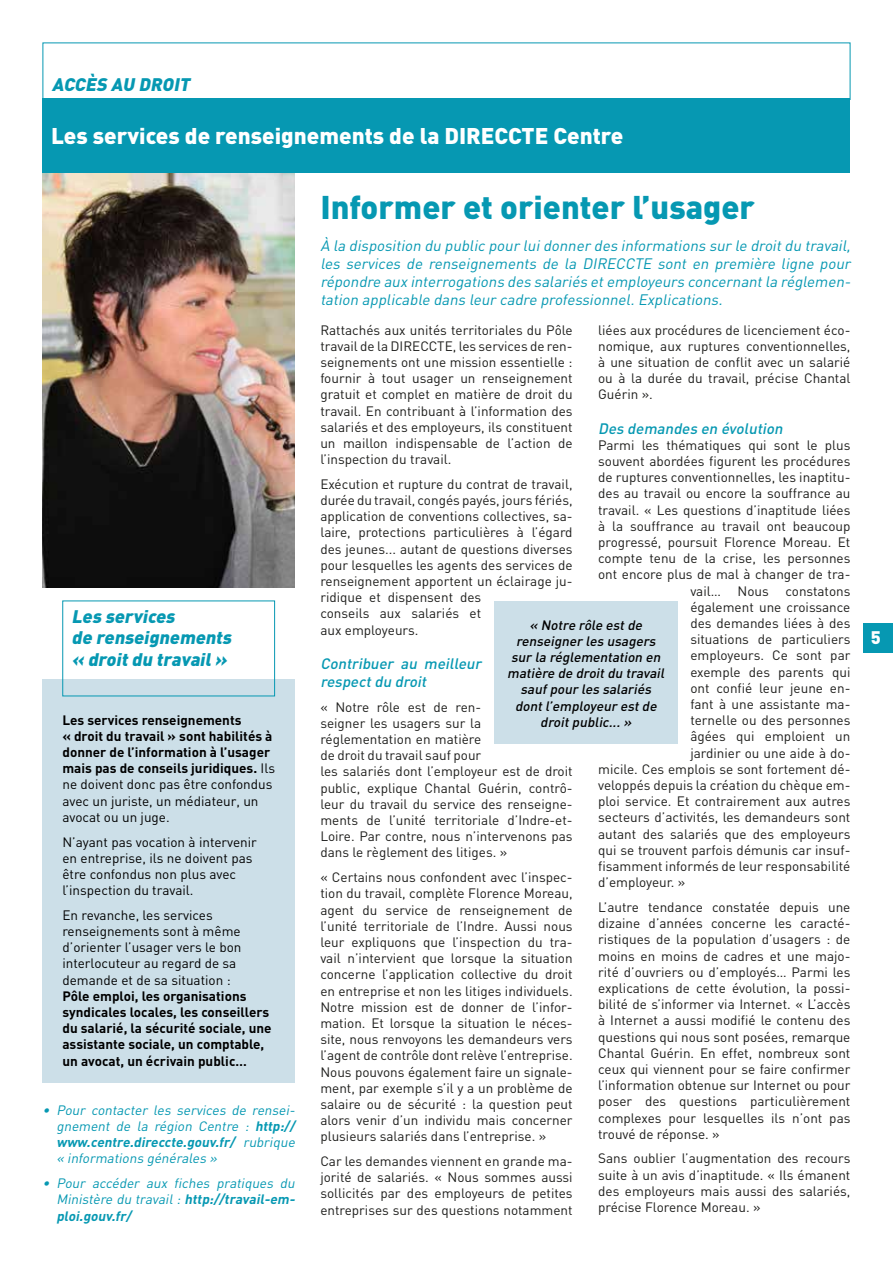
<style>
.page{position:relative;width:893px;height:1263px;background:#fff}
.page>*{position:absolute;margin:0;border:0;box-sizing:border-box;transform-origin:0 0}
.t1{font:900 32.4px "DIN";color:#0698b2}
.t2{font:900 22.5px "DIN";color:#fff}
.t3{font:italic 900 18px/21.6px "DIN";color:#0698b2}
.t4{font:900 18px "DIN";color:#fff}
.t5{font:italic 15px/18px "DIN";color:#0698b2;text-align:justify}
.t6{font:italic 500 15px/18px "DIN";color:#0698b2}
.t7{font:13.5px/16.2px "DIN";color:#1d1d1b;text-align:justify}
.t8{font:700 13.5px/16.2px "DIN";color:#000}
.t9{font:13.5px/16.2px "DIN";color:#000}
.t10{font:italic 13.5px/16.2px "DIN";color:#0698b2;text-align:justify}
.t11{font:italic 500 13.5px/16.2px "DIN";color:#000;text-align:center}
.s1{font-weight:400}
.s2{font-weight:700}
</style>
<div class="page">
<div style="left:863px;top:623px;width:30px;height:30px;background:#0698b2"></div>
<div style="left:43px;top:99px;width:807px;height:74px;background:#0698b2"></div>
<div style="left:43px;top:43px;width:807px;height:57px;border:1px solid #0698b2"></div>
<img style="left:43px;top:173px;width:252px;height:414px">
<div style="left:43px;top:679px;width:252px;height:404px;background:#ccdfe8"></div>
<div style="left:62px;top:600px;width:213px;height:96px;border:1px solid #0698b2"></div>
<div style="left:494px;top:602px;width:184px;height:142px;background:#ccdfe8"></div>
<h3 class="t3" style="left:52px;top:72px;width:143px">ACCÈS AU DROIT</h3>
<h2 class="t2" style="left:51px;top:121px;width:574px">Les services de renseignements de la DIRECCTE Centre</h2>
<h1 class="t1" style="left:320px;top:185px;width:436px">Informer et orienter l’usager</h1>
<h3 class="t3" style="left:72px;top:604px;width:165px">Les services<br>de renseignements « droitdu travail»</h3>
<p class="t8" style="left:62px;top:711px;width:214px">Les services renseignements<br>« droit du travail » sont habilités à donner de l’information à l’usager mais pas de conseils juridiques. <span class="s1">Ils ne doivent donc pas être confondus avec un juriste, un médiateur, un avocat ou un juge.</span></p>
<p class="t9" style="left:62px;top:833px;width:196px">N’ayant pas vocation à intervenir en entreprise, ils ne doivent pas être confondus non plus avec l’inspection du travail.</p>
<p class="t9" style="left:62px;top:906px;width:181px">En revanche, les services renseignements sont à même d’orienter l’usager vers le bon interlocuteur au regard de sa demande et de sa situation :</p>
<p class="t8" style="left:62px;top:987px;width:211px">Pôle emploi, les organisations syndicales locales, les conseillers du salarié, la sécurité sociale, une assistante sociale, un comptable, un avocat, un écrivain public…</p>
<p class="t10" style="left:56px;top:1101px;width:243px;text-indent:-14px">• Pour contacter les services de rensei&shy;gnement de la région Centre : <span class="s2">http:// www.centre.direccte.gouv.fr/</span> rubrique « informations générales »</p>
<p class="t10" style="left:56px;top:1175px;width:243px;text-indent:-14px">• Pour accéder aux fiches pratiques du Ministère du travail : <span class="s2">http://travail-em&shy;ploi.gouv.fr/</span></p>
<p class="t5" style="left:320px;top:236px;width:535px">À la disposition du public pour luidonner des informations sur le droitdu travail, les services de renseignements de la DIRECCTE sont en première ligne pour répondre aux interrogations des salariés etemployeurs concernantla réglemen&shy;tation applicable dans leur cadre professionnel.Explications.</p>
<p class="t7" style="left:320px;top:321px;width:254px">Rattachés aux unités territoriales du Pôle travail de la DIRECCTE, les services de ren&shy;seignements ont une mission essentielle : fournir à tout usager un renseignement gratuit et complet en matière de droit du travail. En contribuant à l’information des salariés et des employeurs, ils constituent un maillon indispensable de l’action de l’inspection du travail.</p>
<p class="t7" style="left:320px;top:476px;width:254px;text-align:left">Exécution et rupture du contrat de travail, durée du travail, congés payés, jours fériés, application de conventions collectives, sa&shy;laire, protections particulières à l’égard des jeunes... autant de questions diverses pour lesquelles les agents des services de renseignement apportent un éclairage ju&shy;ridique et dispensent des<br>conseils aux salariés et<br>aux employeurs.</p>
<p class="t6" style="left:320px;top:654px;width:166px">Contribuer au meilleur respectdu droit</p>
<p class="t7" style="left:320px;top:698px;width:254px;text-align:left">« Notre rôle est de ren-<br>seigner les usagers sur la réglementation en matière<br>de droit du travail sauf pour<br>les salariés dont l’employeur est de droit public, explique Chantal Guérin, contrô&shy;leur du travail du service des renseigne&shy;ments de l’unité territoriale d’Indre-et-Loire. Par contre, nous n’intervenons pas dans le règlement des litiges. »</p>
<p class="t7" style="left:320px;top:869px;width:254px">« Certains nous confondent avec l’inspec&shy;tion du travail, complète Florence Moreau, agent du service de renseignement de l’unité territoriale de l’Indre. Aussi nous leur expliquons que l’inspection du tra&shy;vail n’intervient que lorsque la situation concerne l’application collective du droit en entreprise et non les litiges individuels.<br>Notre mission est de donner de l’infor&shy;mation. Et lorsque la situation le néces&shy;site, nous renvoyons les demandeurs vers l’agent de contrôle dont relève l’entreprise.<br>Nous pouvons également faire un signale&shy;ment, par exemple s’il y a un problème de salaire ou de sécurité : la question peut alors venir d’un individu mais concerner plusieurs salariés dans l’entreprise. »</p>
<p class="t7" style="left:320px;top:1153px;width:254px">Car les demandes viennent en grande ma&shy;jorité de salariés. « Nous sommes aussi sollicités par des employeurs de petites entreprises sur des questions notamment</p>
<p class="t7" style="left:598px;top:321px;width:254px">liées aux procédures de licenciement éco&shy;nomique, aux ruptures conventionnelles, à une situation de conflit avec un salarié ou à la durée du travail, précise Chantal Guérin ».</p>
<p class="t6" style="left:598px;top:419px;width:189px">Des demandes en évolution</p>
<p class="t7" style="left:598px;top:436px;width:254px">Parmi les thématiques qui sont le plus</p>
<p class="t7" style="left:598px;top:453px;width:254px">souvent abordées figurent les procédures</p>
<p class="t7" style="left:598px;top:469px;width:254px">de ruptures conventionnelles, les inaptitu-</p>
<p class="t7" style="left:598px;top:485px;width:254px">des au travail ou encore la souffrance au</p>
<p class="t7" style="left:598px;top:501px;width:254px">travail. « Les questions d’inaptitude liées</p>
<p class="t7" style="left:598px;top:517px;width:254px">à la souffrance au travail ont beaucoup</p>
<p class="t7" style="left:598px;top:534px;width:254px">progressé, poursuit Florence Moreau. Et</p>
<p class="t7" style="left:598px;top:550px;width:254px">compte tenu de la crise, les personnes</p>
<p class="t7" style="left:598px;top:566px;width:254px">ont encore plus de mal à changer de tra-</p>
<p class="t7" style="left:690px;top:582px;width:162px">vail… Nous constatons</p>
<p class="t7" style="left:690px;top:598px;width:162px">également une croissance</p>
<p class="t7" style="left:690px;top:615px;width:162px">des demandes liées à des</p>
<p class="t7" style="left:690px;top:631px;width:162px">situations de particuliers</p>
<p class="t7" style="left:690px;top:647px;width:162px">employeurs. Ce sont par</p>
<p class="t7" style="left:690px;top:663px;width:162px">exemple des parents qui</p>
<p class="t7" style="left:690px;top:679px;width:162px">ont confié leur jeune en-</p>
<p class="t7" style="left:690px;top:696px;width:162px">fant à une assistante ma-</p>
<p class="t7" style="left:690px;top:712px;width:162px">ternelle ou des personnes</p>
<p class="t7" style="left:690px;top:728px;width:162px">âgées qui emploient un</p>
<p class="t7" style="left:690px;top:744px;width:162px">jardinier ou une aide à do-</p>
<p class="t7" style="left:598px;top:760px;width:254px">micile. Ces emplois se sont fortement dé-</p>
<p class="t7" style="left:598px;top:777px;width:254px">veloppés depuis la création du chèque em-</p>
<p class="t7" style="left:598px;top:793px;width:254px">ploi service. Et contrairement aux autres</p>
<p class="t7" style="left:598px;top:809px;width:254px">secteurs d’activités, les demandeurs sont</p>
<p class="t7" style="left:598px;top:825px;width:254px">autant des salariés que des employeurs</p>
<p class="t7" style="left:598px;top:841px;width:254px">qui se trouvent parfois démunis car insuf-</p>
<p class="t7" style="left:598px;top:858px;width:254px">fisamment informés de leur responsabilité</p>
<p class="t7" style="left:598px;top:874px;width:89px">d’employeur. »</p>
<p class="t7" style="left:598px;top:899px;width:254px">L’autre tendance constatée depuis une dizaine d’années concerne les caracté&shy;ristiques de la population d’usagers : de moins en moins de cadres et une majo&shy;rité d’ouvriers ou d’employés… Parmi les explications de cette évolution, la possi&shy;bilité de s’informer via Internet. « L’accès à Internet a aussi modifié le contenu des questions qui nous sont posées, remarque Chantal Guérin. En effet, nombreux sont ceux qui viennent pour se faire confirmer l’information obtenue sur Internet ou pour poser des questions particulièrement complexes pour lesquelles ils n’ont pas trouvé de réponse. »</p>
<p class="t7" style="left:598px;top:1150px;width:254px">Sans oublier l’augmentation des recours suite à un avis d’inaptitude. « Ils émanent des employeurs mais aussi des salariés, précise Florence Moreau. »</p>
<p class="t11" style="left:507px;top:616px;width:162px">« Notre rôle estde renseigner les usagers sur la réglementation en matière de droitdu travail saufpour les salariés dontl’employeur estde droitpublic...»</p>
<h3 class="t4" style="left:871px;top:626px;width:12px">5</h3>
</div>
